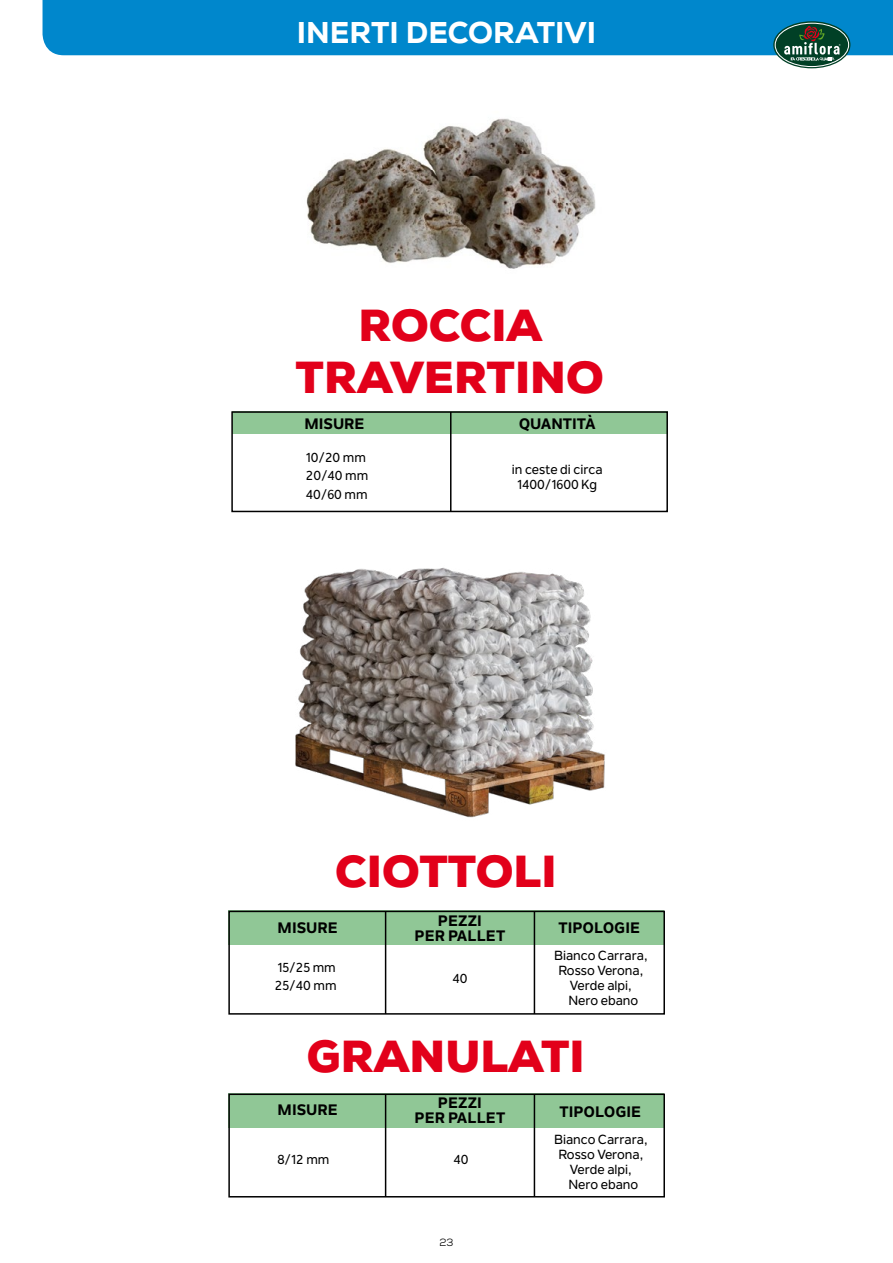
<style>
.page{position:relative;width:893px;height:1263px;background:#fff}
.page>*{position:absolute;margin:0;border:0;box-sizing:border-box;transform-origin:0 0}
.t1{font:900 43.5px/52.2px "Nexa";color:#e2001a;text-align:center}
.t2{font:800 30px "Nexa";color:#fff}
.t3{font:800 15px/15px "Nolan Next";color:#000;text-align:center}
.t4{font:500 13.05px/15px "Nolan Next";color:#000;text-align:center}
.t5{font:10.5px "Nexa";color:#000}
</style>
<div class="page">
<div style="left:228px;top:910px;width:436px;height:34px;background:#90c796"></div>
<div style="left:228px;top:1093px;width:436px;height:34px;background:#90c796"></div>
<hr style="left:534px;top:911px;width:1px;height:103px;background:#000">
<hr style="left:385px;top:911px;width:1px;height:103px;background:#000">
<div style="left:228px;top:911px;width:437px;height:104px;border:2px solid #000"></div>
<hr style="left:534px;top:1094px;width:1px;height:103px;background:#000">
<hr style="left:385px;top:1094px;width:1px;height:103px;background:#000">
<div style="left:228px;top:1093px;width:437px;height:104px;border:2px solid #000"></div>
<div style="left:232px;top:412px;width:436px;height:22px;background:#90c796"></div>
<hr style="left:450px;top:412px;width:1px;height:99px;background:#000">
<div style="left:231px;top:411px;width:437px;height:101px;border:2px solid #000"></div>
<div style="left:43px;top:0;width:850px;height:55px;background:#0087cc"></div>
<svg style="left:773px;top:21px;width:77px;height:47px;background:#45766e"></svg>
<img style="left:306px;top:118px;width:290px;height:151px">
<img style="left:295px;top:567px;width:310px;height:251px">
<h2 class="t2" style="left:297px;top:13px;width:301px">INERTI DECORATIVI</h2>
<h1 class="t1" style="left:296px;top:300px;width:310px">ROCCIA<br>TRAVERTINO</h1>
<p class="t3" style="left:304px;top:416px;width:62px">MISURE</p>
<p class="t3" style="left:519px;top:416px;width:78px">QUANTITÀ</p>
<p class="t4" style="left:306px;top:450px;width:62px">10/20 mm</p>
<p class="t4" style="left:306px;top:468px;width:64px">20/40 mm</p>
<p class="t4" style="left:306px;top:487px;width:63px">40/60 mm</p>
<p class="t4" style="left:512px;top:461px;width:92px;line-height:15.8px">in ceste di circa<br>1400/1600 Kg</p>
<h1 class="t1" style="left:335px;top:845px;width:223px">CIOTTOLI</h1>
<p class="t3" style="left:278px;top:920px;width:62px">MISURE</p>
<p class="t4" style="left:277px;top:959px;width:60px">15/25 mm</p>
<p class="t4" style="left:275px;top:978px;width:63px">25/40 mm</p>
<p class="t3" style="left:414px;top:913px;width:92px">PEZZI<br>PER PALLET</p>
<p class="t4" style="left:452px;top:971px;width:17px">40</p>
<p class="t3" style="left:558px;top:920px;width:83px">TIPOLOGIE</p>
<p class="t4" style="left:554px;top:948px;width:95px">Bianco Carrara,<br>Rosso Verona,<br>Verde alpi,<br>Nero ebano</p>
<h1 class="t1" style="left:307px;top:1030px;width:279px">GRANULATI</h1>
<p class="t3" style="left:278px;top:1102px;width:62px">MISURE</p>
<p class="t4" style="left:277px;top:1152px;width:54px">8/12 mm</p>
<p class="t3" style="left:414px;top:1095px;width:92px">PEZZI<br>PER PALLET</p>
<p class="t4" style="left:453px;top:1152px;width:17px">40</p>
<p class="t5" style="left:439px;top:1236px;width:16px">23</p>
<p class="t3" style="left:560px;top:1104px;width:83px">TIPOLOGIE</p>
<p class="t4" style="left:554px;top:1131px;width:95px">Bianco Carrara,<br>Rosso Verona,<br>Verde alpi,<br>Nero ebano</p>
</div>
